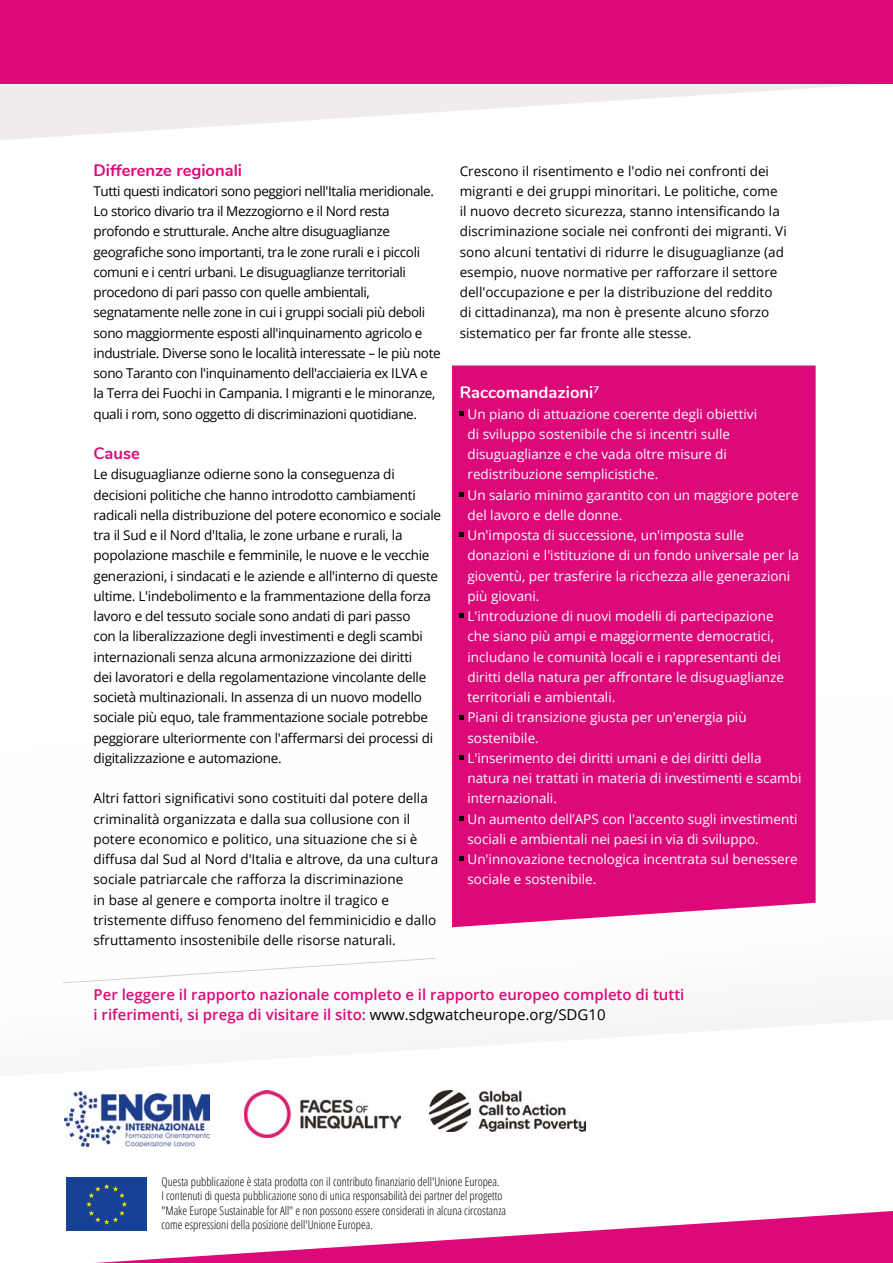
<style>
.page{position:relative;width:893px;height:1263px;background:#fff}
.page>*{position:absolute;margin:0;border:0;box-sizing:border-box;transform-origin:0 0}
.t1{font:700 16.5px "Nunito";color:#dd0979}
.t2{font:700 16.5px "Nunito";color:#fff}
.t3{font:600 15px/20.2px "Open Sans";color:#dd0979}
.t4{font:13.5px/20.2px "Open Sans";letter-spacing:-.02em;color:#000}
.t5{font:13.5px/20.2px "Open Sans";color:#fff}
.t6{font:13.5px/20.2px "Open Sans";color:#000}
.t7{font:300 condensed 12px/14.4px "Open Sans";color:#000}
.s1{font-weight:400;color:#000}
</style>
<div class="page">
<svg style="left:334px;top:927px;width:559px;height:128px"></svg>
<svg style="left:0;top:84px;width:868px;height:56px;fill:#f0ecee"></svg>
<div style="left:0;top:0;width:893px;height:84px;background:#dd0979"></div>
<div style="left:452px;top:365px;width:364px;height:562px;background:#dd0979"></div>
<svg style="left:460px;top:411px;width:4px;height:5px"></svg>
<svg style="left:460px;top:492px;width:4px;height:4px"></svg>
<svg style="left:460px;top:533px;width:4px;height:4px"></svg>
<svg style="left:460px;top:614px;width:4px;height:4px"></svg>
<svg style="left:460px;top:715px;width:4px;height:4px"></svg>
<svg style="left:460px;top:755px;width:4px;height:5px"></svg>
<svg style="left:460px;top:816px;width:4px;height:4px"></svg>
<svg style="left:460px;top:857px;width:4px;height:4px"></svg>
<div style="left:66px;top:1177px;width:81px;height:54px;background:#164194"></div>
<svg style="left:86px;top:1184px;width:807px;height:79px"></svg>
<svg style="left:63px;top:957px;width:373px;height:27px"></svg>
<img style="left:65px;top:1091px;width:145px;height:55px">
<img style="left:244px;top:1090px;width:156px;height:47px">
<img style="left:429px;top:1090px;width:156px;height:41px">
<p class="t1" style="left:94px;top:158px;width:150px">Differenze regionali</p>
<p class="t4" style="left:94px;top:180px;width:349px">Tutti questi indicatori sono peggiori nell'Italia meridionale.<br>Lo storico divario tra il Mezzogiorno e il Nord resta profondo e strutturale. Anche altre disuguaglianze geografiche sono importanti, tra le zone rurali e i piccoli comuni e i centri urbani. Le disuguaglianze territoriali procedono di pari passo con quelle ambientali, segnatamente nelle zone in cui i gruppi sociali più deboli sono maggiormente esposti all'inquinamento agricolo e industriale. Diverse sono le località interessate – le più note sono Taranto con l'inquinamento dell'acciaieria ex ILVA e la Terra dei Fuochi in Campania. I migranti e le minoranze, quali i rom, sono oggetto di discriminazioni quotidiane.</p>
<p class="t1" style="left:94px;top:441px;width:48px">Cause</p>
<p class="t4" style="left:94px;top:464px;width:349px">Le disuguaglianze odierne sono la conseguenza di decisioni politiche che hanno introdotto cambiamenti radicali nella distribuzione del potere economico e sociale tra il Sud e il Nord d'Italia, le zone urbane e rurali, la popolazione maschile e femminile, le nuove e le vecchie generazioni, i sindacati e le aziende e all'interno di queste ultime. L'indebolimento e la frammentazione della forza lavoro e del tessuto sociale sono andati di pari passo<br>con la liberalizzazione degli investimenti e degli scambi internazionali senza alcuna armonizzazione dei diritti<br>dei lavoratori e della regolamentazione vincolante delle società multinazionali. In assenza di un nuovo modello sociale più equo, tale frammentazione sociale potrebbe peggiorare ulteriormente con l'affermarsi dei processi di digitalizzazione e automazione.</p>
<p class="t6" style="left:94px;top:788px;width:346px">Altri fattori significativi sono costituiti dal potere della criminalità organizzata e dalla sua collusione con il potere economico e politico, una situazione che si è diffusa dal Sud al Nord d'Italia e altrove, da una cultura sociale patriarcale che rafforza la discriminazione<br>in base al genere e comporta inoltre il tragico e tristemente diffuso fenomeno del femminicidio e dallo sfruttamento insostenibile delle risorse naturali.</p>
<p class="t6" style="left:460px;top:160px;width:328px">Crescono il risentimento e l'odio nei confronti dei migranti e dei gruppi minoritari. Le politiche, come il nuovo decreto sicurezza, stanno intensificando la discriminazione sociale nei confronti dei migranti. Vi sono alcuni tentativi di ridurre le disuguaglianze (ad esempio, nuove normative per rafforzare il settore dell'occupazione e per la distribuzione del reddito di cittadinanza), ma non è presente alcuno sforzo sistematico per far fronte alle stesse.</p>
<p class="t2" style="left:460px;top:380px;width:141px">Raccomandazioni<sup>7</sup></p>
<p class="t5" style="left:467px;top:403px;width:291px">Un piano di attuazione coerente degli obiettivi di sviluppo sostenibile che si incentri sulle disuguaglianze e che vada oltre misure di redistribuzione semplicistiche.</p>
<p class="t5" style="left:467px;top:484px;width:333px">Un salario minimo garantito con un maggiore potere del lavoro e delle donne.</p>
<p class="t5" style="left:467px;top:525px;width:333px">Un'imposta di successione, un'imposta sulle donazioni e l'istituzione di un fondo universale per la gioventù, per trasferire la ricchezza alle generazioni più giovani.</p>
<p class="t5" style="left:467px;top:606px;width:318px">L'introduzione di nuovi modelli di partecipazione che siano più ampi e maggiormente democratici, includano le comunità locali e i rappresentanti dei diritti della natura per affrontare le disuguaglianze territoriali e ambientali.</p>
<p class="t5" style="left:467px;top:707px;width:281px">Piani di transizione giusta per un'energia più sostenibile.</p>
<p class="t5" style="left:467px;top:747px;width:335px">L'inserimento dei diritti umani e dei diritti della natura nei trattati in materia di investimenti e scambi internazionali.</p>
<p class="t5" style="left:467px;top:808px;width:331px">Un aumento dell’APS con l'accento sugli investimenti sociali e ambientali nei paesi in via di sviluppo.</p>
<p class="t5" style="left:467px;top:849px;width:332px">Un'innovazione tecnologica incentrata sul benessere sociale e sostenibile.</p>
<p class="t3" style="left:94px;top:984px;width:592px">Per leggere il rapporto nazionale completo e il rapporto europeo completo di tutti i riferimenti, si prega di visitare il sito: <span class="s1">www.sdgwatcheurope.org/SDG10</span></p>
<p class="t7" style="left:162px;top:1174px;width:346px">Questa pubblicazione è stata prodotta con il contributo finanziario dell'Unione Europea.<br>I contenuti di questa pubblicazione sono di unica responsabilità dei partner del progetto "Make Europe Sustainable for All" e non possono essere considerati in alcuna circostanza come espressioni della posizione dell'Unione Europea.</p>
</div>
